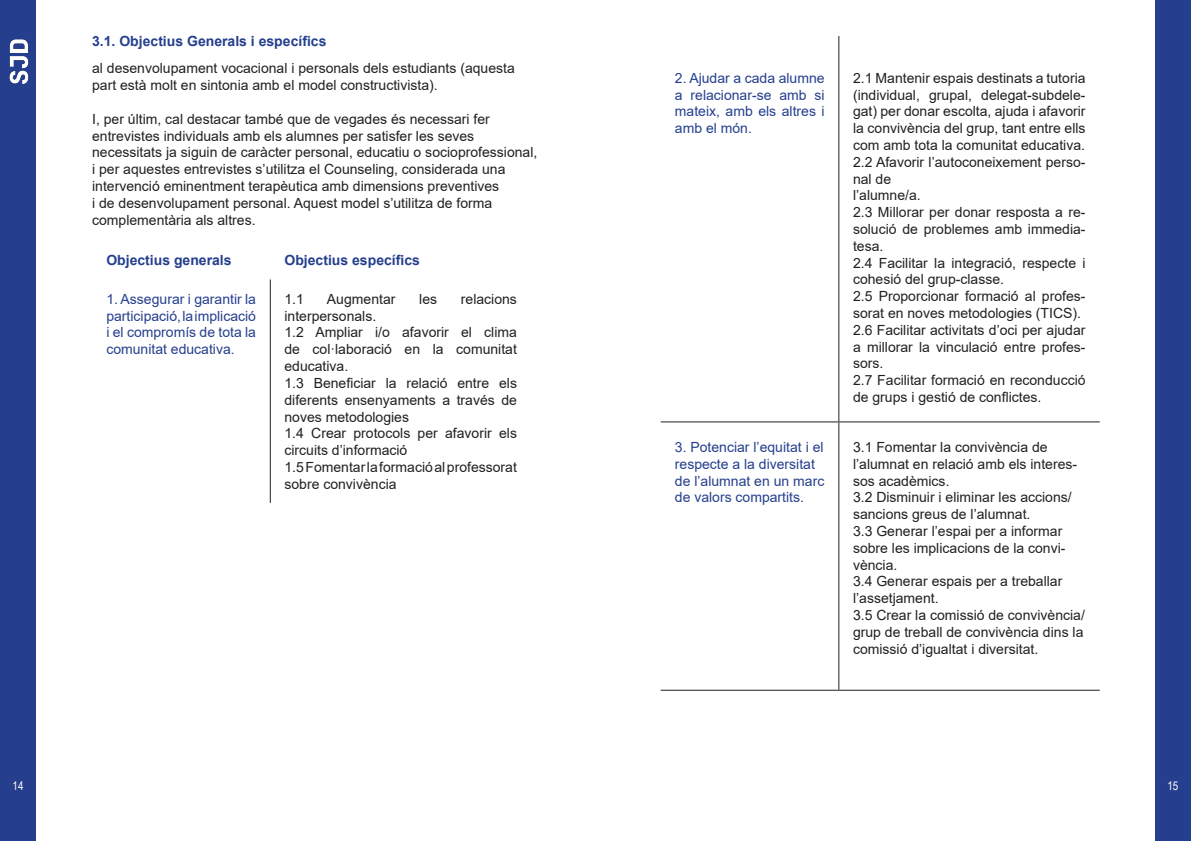
<style>
.page{position:relative;width:1191px;height:842px;background:#fff}
.page>*{position:absolute;margin:0;border:0;box-sizing:border-box;transform-origin:0 0}
.Cuerpo_Texto{font:14px/16.8px "Arial";color:#231f20}
.Cuerpo_Texto-2{font:14px/16.8px "Arial";color:#253f8e;text-align:justify}
.Cuerpo_Texto-3{font:700 14px "Arial";color:#253f8e}
.t1{font:12px "Arial Narrow";color:#fff}
</style>
<div class="page">
<div style="left:1155px;top:0;width:35px;height:841px;background:#253f8e"></div>
<div style="left:0;top:0;width:36px;height:841px;background:#253f8e"></div>
<img style="left:10px;top:39px;width:19px;height:44px">
<hr style="left:270px;top:279px;width:1px;height:224px;background:#231f20">
<hr style="left:838px;top:36px;width:1px;height:385px;background:#231f20">
<hr style="left:660px;top:421px;width:179px;height:1px;background:#231f20">
<hr style="left:839px;top:421px;width:260px;height:1px;background:#231f20">
<hr style="left:838px;top:422px;width:1px;height:268px;background:#231f20">
<hr style="left:660px;top:690px;width:179px;height:1px;background:#231f20">
<hr style="left:839px;top:690px;width:260px;height:1px;background:#231f20">
<p class="Cuerpo_Texto-3" style="left:92px;top:31px;width:236px">3.1. Objectius Generals i específics</p>
<p class="Cuerpo_Texto" style="left:92px;top:60px;width:424px">al desenvolupament vocacional i personals dels estudiants (aquesta part està molt en sintonia amb el model constructivista).</p>
<p class="Cuerpo_Texto" style="left:92px;top:110px;width:447px">I, per últim, cal destacar també que de vegades és necessari fer entrevistes individuals amb els alumnes per satisfer les seves necessitats ja siguin de caràcter personal, educatiu o socioprofessional, i per aquestes entrevistes s’utilitza el Counseling, considerada una intervenció eminentment terapèutica amb dimensions preventives<br>i de desenvolupament personal. Aquest model s’utilitza de forma complementària als altres.</p>
<p class="Cuerpo_Texto-3" style="left:106px;top:251px;width:127px">Objectius generals</p>
<p class="Cuerpo_Texto-3" style="left:284px;top:251px;width:137px">Objectius específics</p>
<p class="Cuerpo_Texto-2" style="left:106px;top:290px;width:151px">1. Assegurar i garantir la participació, la implicació i el compromís de tota la comunitat educativa.</p>
<p class="Cuerpo_Texto" style="left:284px;top:290px;width:21px">1.1</p>
<p class="Cuerpo_Texto" style="left:327px;top:290px;width:70px">Augmentar</p>
<p class="Cuerpo_Texto" style="left:419px;top:290px;width:19px">les</p>
<p class="Cuerpo_Texto" style="left:461px;top:290px;width:58px">relacions</p>
<p class="Cuerpo_Texto" style="left:284px;top:307px;width:93px">interpersonals.</p>
<p class="Cuerpo_Texto" style="left:284px;top:324px;width:234px;text-align:justify">1.2 Ampliar i/o afavorir el clima de col·laboració en la comunitat educativa.</p>
<p class="Cuerpo_Texto" style="left:284px;top:374px;width:234px;text-align:justify">1.3 Beneficiar la relació entre els diferents ensenyaments a través de noves metodologies</p>
<p class="Cuerpo_Texto" style="left:284px;top:425px;width:234px">1.4 Crear protocols per afavorir els circuits d’informació</p>
<p class="Cuerpo_Texto" style="left:284px;top:458px;width:234px">1.5 Fomentar la formació al professorat sobre convivència</p>
<p class="Cuerpo_Texto-2" style="left:675px;top:69px;width:151px">2. Ajudar a cada alumne a relacionar-se amb si mateix, amb els altres i amb el món.</p>
<p class="Cuerpo_Texto" style="left:853px;top:69px;width:234px;text-align:justify">2.1 Mantenir espais destinats a tutoria (individual, grupal, delegat-subdele&shy;gat) per donar escolta, ajuda i afavorir la convivència del grup, tant entre ells com amb tota la comunitat educativa.</p>
<p class="Cuerpo_Texto" style="left:853px;top:153px;width:234px">2.2 Afavorir l’autoconeixement perso&shy;nal de</p>
<p class="Cuerpo_Texto" style="left:853px;top:187px;width:69px">l’alumne/a.</p>
<p class="Cuerpo_Texto" style="left:853px;top:204px;width:234px;text-align:justify">2.3 Millorar per donar resposta a re&shy;solució de problemes amb immedia&shy;tesa.</p>
<p class="Cuerpo_Texto" style="left:853px;top:254px;width:234px">2.4 Facilitar la integració, respecte i cohesió del grup-classe.</p>
<p class="Cuerpo_Texto" style="left:853px;top:288px;width:234px">2.5 Proporcionar formació al profes&shy;sorat en noves metodologies (TICS).</p>
<p class="Cuerpo_Texto" style="left:853px;top:321px;width:234px;text-align:justify">2.6 Facilitar activitats d’oci per ajudar a millorar la vinculació entre profes&shy;sors.</p>
<p class="Cuerpo_Texto" style="left:853px;top:372px;width:234px">2.7 Facilitar formació en reconducció de grups i gestió de conflictes.</p>
<p class="Cuerpo_Texto-2" style="left:675px;top:439px;width:151px;text-align:left">3. Potenciar l’equitat i el respecte a la diversitat de l’alumnat en un marc de valors compartits.</p>
<p class="Cuerpo_Texto" style="left:853px;top:439px;width:226px">3.1 Fomentar la convivència de l’alumnat en relació amb els interes&shy;sos acadèmics.</p>
<p class="Cuerpo_Texto" style="left:853px;top:489px;width:220px">3.2 Disminuir i eliminar les accions/ sancions greus de l’alumnat.</p>
<p class="Cuerpo_Texto" style="left:853px;top:523px;width:214px">3.3 Generar l’espai per a informar sobre les implicacions de la convi&shy;vència.</p>
<p class="Cuerpo_Texto" style="left:853px;top:573px;width:211px">3.4 Generar espais per a treballar l’assetjament.</p>
<p class="Cuerpo_Texto" style="left:853px;top:607px;width:233px;text-align:justify">3.5 Crear la comissió de convivència/ grup de treball de convivència dins la comissió d’igualtat i diversitat.</p>
<p class="t1" style="left:13px;top:777px;width:12px">14</p>
<p class="t1" style="left:1167px;top:777px;width:12px">15</p>
</div>
